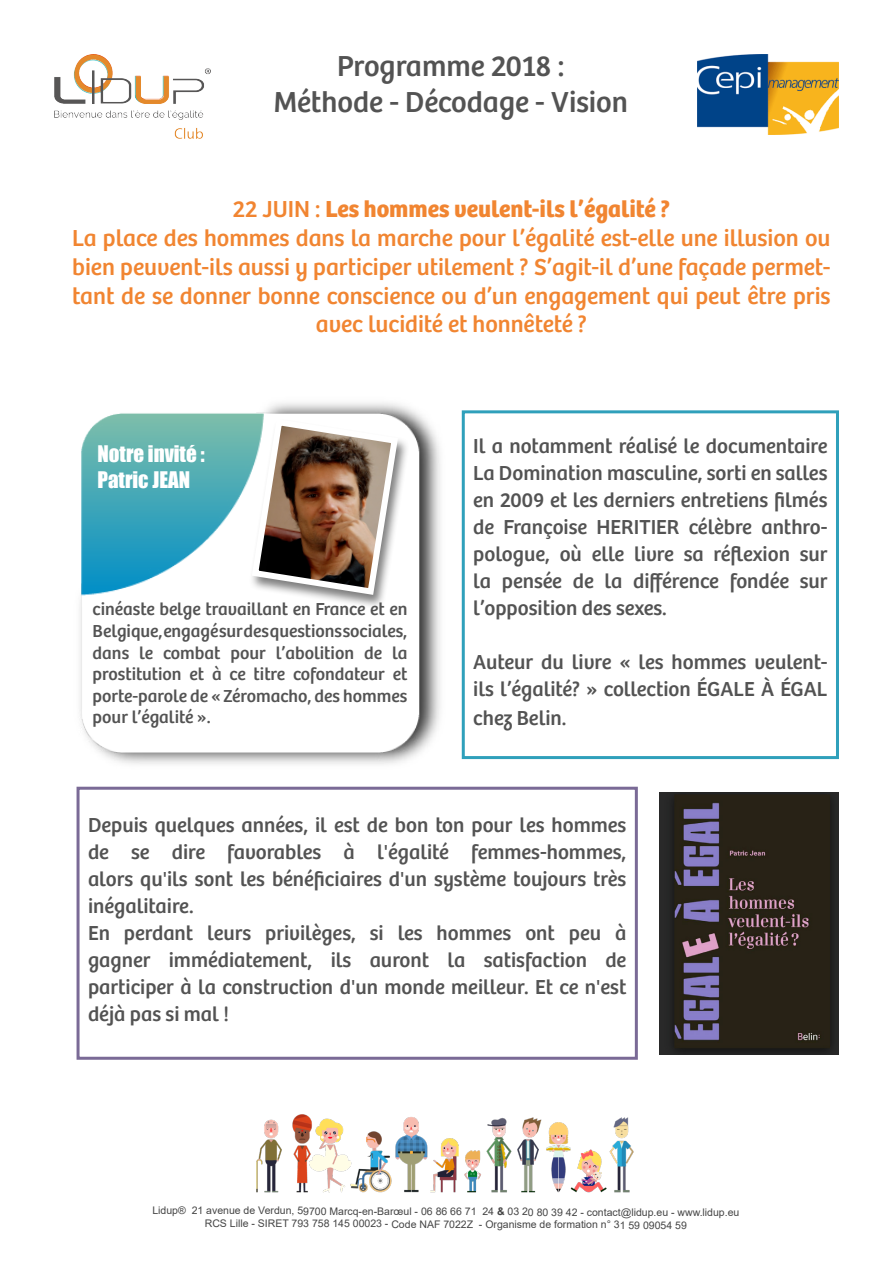
<style>
.page{position:relative;width:893px;height:1263px;background:#fff}
.page>*{position:absolute;margin:0;border:0;box-sizing:border-box;transform-origin:0 0}
.t1{font:30px "Bree";color:#535353}
.t2{font:24px/28.8px "Bree";color:#f18531;text-align:center}
.t3{font:700 24px "Bree";color:#f18531}
.t4{font:21px/27px "Bree";color:#535353;text-align:justify}
.t5{font:21px "Impact";color:#fff}
.t6{font:18px/21.6px "Bree";color:#535353;text-align:justify}
.t7{font:10.5px "Arial";letter-spacing:-.005em;color:#454545}
.s1{font-weight:400}
.s2{font-weight:700}
</style>
<div class="page">
<img style="left:79px;top:402px;width:361px;height:362px">
<div style="left:249px;top:418px;width:161px;height:191px;background:#535353;opacity:.75"></div>
<img style="left:248px;top:415px;width:153px;height:183px">
<img style="left:660px;top:792px;width:179px;height:262px">
<div style="left:77px;top:787px;width:561px;height:273px;border:3px solid #7a6a96"></div>
<div style="left:462px;top:410px;width:377px;height:349px;border:3px solid #2fa0bb"></div>
<img style="left:54px;top:54px;width:157px;height:85px">
<img style="left:697px;top:54px;width:142px;height:80px">
<img style="left:256px;top:1114px;width:378px;height:79px">
<p class="t1" style="left:337px;top:48px;width:229px">Programme 2018 :</p>
<p class="t1" style="left:273px;top:84px;width:356px">Méthode - Décodage - Vision</p>
<p class="t3" style="left:233px;top:195px;width:439px"><span class="s1">22 JUIN :</span> Les hommes veulent-ils l’égalité ?</p>
<p class="t2" style="left:72px;top:224px;width:760px">La place des hommes dans la marche pour l’égalité est-elle une illusion ou bien peuvent-ils aussi y participer utilement ? S’agit-il d’une façade permet&shy;tant de se donner bonne conscience ou d’un engagement qui peut être pris avec lucidité et honnêteté ?</p>
<p class="t5" style="left:97px;top:438px;width:109px">Notre invité :</p>
<p class="t5" style="left:97px;top:463px;width:94px">Patric JEAN</p>
<p class="t6" style="left:93px;top:599px;width:316px">cinéaste belge travaillant en France et en Belgique, engagé sur des questions sociales, dans le combat pour l’abolition de la prostitution et à ce titre cofondateur et porte-parole de « Zéromacho, des hommes pour l’égalité ».</p>
<p class="t4" style="left:473px;top:433px;width:356px">Il a notamment réalisé le documentaire La Domination masculine, sorti en salles en 2009 et les derniers entretiens filmés de Françoise HERITIER célèbre anthro&shy;pologue, où elle livre sa réflexion sur la pensée de la différence fondée sur l’opposition des sexes.</p>
<p class="t4" style="left:473px;top:649px;width:356px;line-height:27.9px">Auteur du livre « les hommes veulent&shy;ils l’égalité? » collection ÉGALE À ÉGAL chez Belin.</p>
<p class="t4" style="left:88px;top:812px;width:540px">Depuis quelques années, il est de bon ton pour les hommes de se dire favorables à l'égalité femmes-hommes, alors qu'ils sont les bénéficiaires d'un système toujours très inégalitaire.</p>
<p class="t4" style="left:88px;top:920px;width:540px">En perdant leurs privilèges, si les hommes ont peu à gagner immédiatement, ils auront la satisfaction de participer à la construction d'un monde meilleur. Et ce n'est déjà pas si mal !</p>
<p class="t7" style="left:152px;top:1204px;width:588px">Lidup® 21 avenue de Verdun, 59700 Marcq-en-Barœul - 06 86 66 71 24 <span class="s2">&amp;</span> 03 20 80 39 42 - contact@lidup.eu - www.lidup.eu</p>
<p class="t7" style="left:205px;top:1217px;width:484px">RCS Lille - SIRET 793 758 145 00023 - Code NAF 7022Z - Organisme de formation n° 31 59 09054 59</p>
</div>
